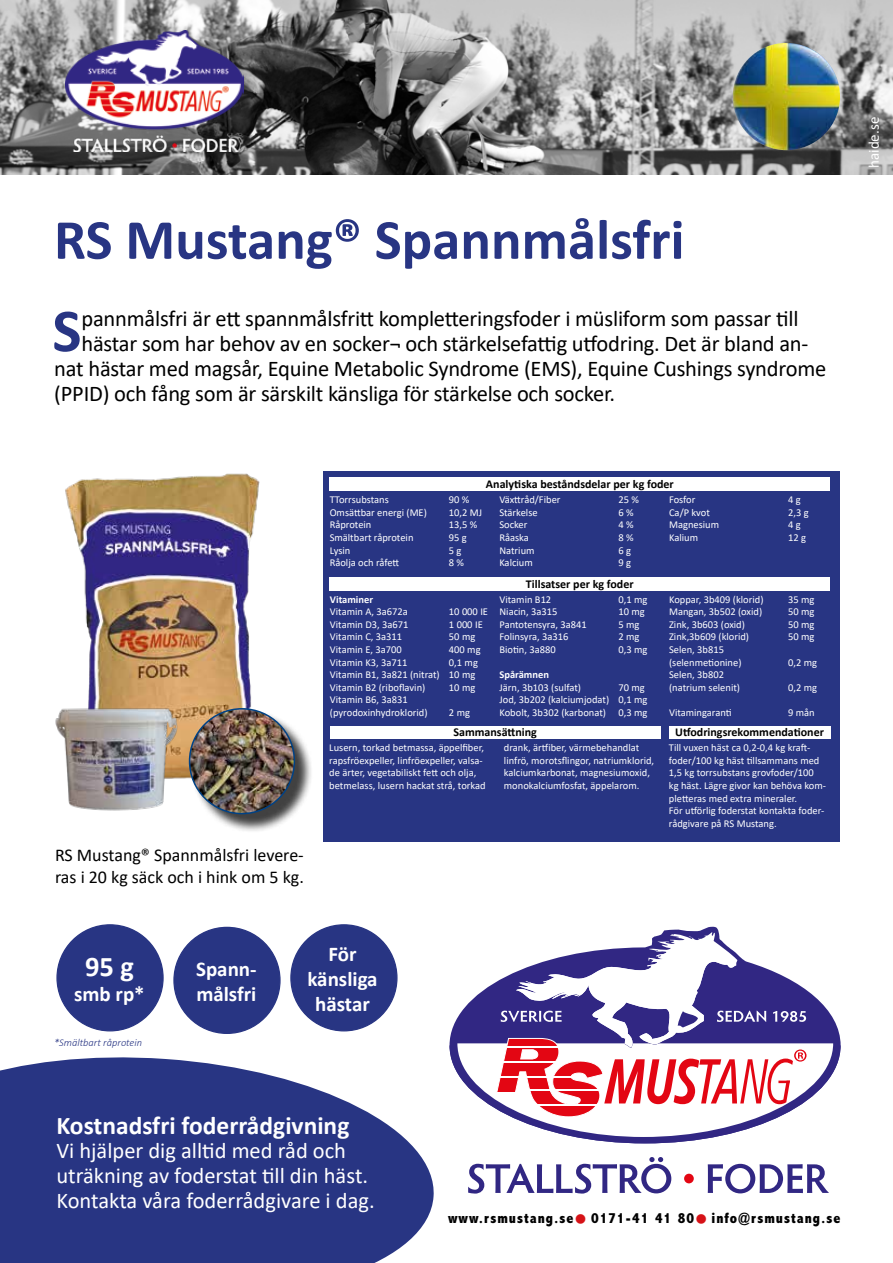
<style>
.page{position:relative;width:893px;height:1263px;background:#fff}
.page>*{position:absolute;margin:0;border:0;box-sizing:border-box;transform-origin:0 0}
.t1{font:700 61.5px "Calibri";color:#283583}
.t2{font:700 57px "Calibri";color:#283583}
.t3{font:700 28.5px "Calibri";color:#fff}
.t4{font:700 25.5px "Calibri";color:#fff}
.t5{font:22.5px "Calibri";letter-spacing:-.01em;color:#000}
.t6{font:22.5px/24.8px "Calibri";color:#fff}
.t7{font:700 21px/25.2px "Calibri";color:#fff}
.t8{font:18px/21.6px "Calibri";color:#000}
.t9{font:800 condensed 15px "Abadi MT Pro";letter-spacing:.065em;color:#000}
.t10{font:15px "Calibri";color:#fff}
.t11{font:700 12px "Calibri";color:#000}
.t12{font:10.5px/12.6px "Calibri";color:#fff}
.t13{font:italic 300 10.5px "Calibri";color:#283583}
.t14{font:700 10.5px "Calibri";color:#fff}
.s1{color:#d61217}
</style>
<div class="page">
<svg style="left:0;top:1057px;width:434px;height:206px;background:#434f93"></svg>
<svg style="left:468px;top:1157px;width:203px;height:36px"></svg>
<div style="left:684px;top:1174px;width:10px;height:9px;background:#e30613;border-radius:50%"></div>
<svg style="left:708px;top:1164px;width:121px;height:29px"></svg>
<svg style="left:449px;top:932px;width:392px;height:211px"></svg>
<img style="left:0;top:0;width:893px;height:174px">
<div style="left:323px;top:471px;width:517px;height:371px;background:#283583"></div>
<div style="left:330px;top:478px;width:500px;height:13px;background:#fff"></div>
<div style="left:330px;top:577px;width:500px;height:13px;background:#fff"></div>
<div style="left:330px;top:726px;width:330px;height:13px;background:#fff"></div>
<div style="left:669px;top:726px;width:161px;height:13px;background:#fff"></div>
<div style="left:174px;top:927px;width:106px;height:106px;background:#283583;border-radius:50%"></div>
<div style="left:291px;top:925px;width:106px;height:106px;background:#283583;border-radius:50%"></div>
<div style="left:57px;top:925px;width:106px;height:106px;background:#283583;border-radius:50%"></div>
<img style="left:733px;top:43px;width:107px;height:107px;border-radius:54px">
<img style="left:66px;top:31px;width:177px;height:121px">
<img style="left:65px;top:473px;width:195px;height:306px">
<div style="left:191px;top:710px;width:123px;height:123px;background:#000;opacity:.75"></div>
<img style="left:190px;top:709px;width:104px;height:105px;border-radius:52px">
<div style="left:189px;top:708px;width:106px;height:106px;border:2px solid #004286;border-radius:50%"></div>
<img style="left:55px;top:705px;width:123px;height:106px">
<h2 class="t2" style="left:54px;top:199px;width:632px">RS Mustang® Spannmålsfri</h2>
<h1 class="t1" style="left:52px;top:287px;width:31px">S</h1>
<h3 class="t5" style="left:81px;top:303px;width:718px">pannmålsfri är ett spannmålsfritt kompletteringsfoder i müsliform som passar till</h3>
<h3 class="t5" style="left:81px;top:328px;width:728px">hästar som har behov av en socker¬ och stärkelsefattig utfodring. Det är bland an-</h3>
<h3 class="t5" style="left:54px;top:353px;width:773px">nat hästar med magsår, Equine Metabolic Syndrome (EMS), Equine Cushings syndrome</h3>
<h3 class="t5" style="left:54px;top:377px;width:562px">(PPID) och fång som är särskilt känsliga för stärkelse och socker.</h3>
<h3 class="t10" style="left:863px;top:168px;width:52px;rotate:-90deg">haide.se</h3>
<p class="t11" style="left:486px;top:476px;width:189px">Analytiska beståndsdelar per kg foder</p>
<p class="t12" style="left:330px;top:493px;width:61px">TTorrsubstans</p>
<p class="t12" style="left:449px;top:493px;width:22px">90 %</p>
<p class="t12" style="left:330px;top:506px;width:99px">Omsättbar energi (ME)</p>
<p class="t12" style="left:449px;top:506px;width:35px">10,2 MJ</p>
<p class="t12" style="left:330px;top:518px;width:43px">Råprotein</p>
<p class="t12" style="left:449px;top:518px;width:30px">13,5 %</p>
<p class="t12" style="left:330px;top:531px;width:85px">Smältbart råprotein</p>
<p class="t12" style="left:449px;top:531px;width:19px">95 g</p>
<p class="t12" style="left:330px;top:544px;width:22px">Lysin</p>
<p class="t12" style="left:449px;top:544px;width:14px">5 g</p>
<p class="t12" style="left:330px;top:556px;width:71px">Råolja och råfett</p>
<p class="t12" style="left:449px;top:556px;width:17px">8 %</p>
<p class="t12" style="left:499px;top:493px;width:63px">Växttråd/Fiber</p>
<p class="t12" style="left:618px;top:493px;width:22px">25 %</p>
<p class="t12" style="left:499px;top:506px;width:40px">Stärkelse</p>
<p class="t12" style="left:618px;top:506px;width:17px">6 %</p>
<p class="t12" style="left:499px;top:518px;width:30px">Socker</p>
<p class="t12" style="left:618px;top:518px;width:17px">4 %</p>
<p class="t12" style="left:499px;top:531px;width:31px">Råaska</p>
<p class="t12" style="left:618px;top:531px;width:17px">8 %</p>
<p class="t12" style="left:499px;top:544px;width:37px">Natrium</p>
<p class="t12" style="left:618px;top:544px;width:14px">6 g</p>
<p class="t12" style="left:499px;top:556px;width:35px">Kalcium</p>
<p class="t12" style="left:618px;top:556px;width:14px">9 g</p>
<p class="t12" style="left:669px;top:493px;width:28px">Fosfor</p>
<p class="t12" style="left:788px;top:493px;width:14px">4 g</p>
<p class="t12" style="left:669px;top:506px;width:42px">Ca/P kvot</p>
<p class="t12" style="left:788px;top:506px;width:22px">2,3 g</p>
<p class="t12" style="left:669px;top:518px;width:52px">Magnesium</p>
<p class="t12" style="left:788px;top:518px;width:14px">4 g</p>
<p class="t12" style="left:669px;top:531px;width:31px">Kalium</p>
<p class="t12" style="left:788px;top:531px;width:19px">12 g</p>
<p class="t11" style="left:526px;top:575px;width:109px">Tillsatser per kg foder</p>
<p class="t14" style="left:330px;top:592px;width:45px">Vitaminer</p>
<p class="t12" style="left:330px;top:605px;width:79px">Vitamin A, 3a672a</p>
<p class="t12" style="left:449px;top:605px;width:41px">10 000 IE</p>
<p class="t12" style="left:330px;top:618px;width:80px">Vitamin D3, 3a671</p>
<p class="t12" style="left:449px;top:618px;width:35px">1 000 IE</p>
<p class="t12" style="left:330px;top:630px;width:74px">Vitamin C, 3a311</p>
<p class="t12" style="left:449px;top:630px;width:28px">50 mg</p>
<p class="t12" style="left:330px;top:643px;width:73px">Vitamin E, 3a700</p>
<p class="t12" style="left:449px;top:643px;width:33px">400 mg</p>
<p class="t12" style="left:330px;top:655px;width:79px">Vitamin K3, 3a711</p>
<p class="t12" style="left:330px;top:655px;width:150px;text-indent:119px">0,1 mg<br>Vitamin B1, 3a821 (nitrat) 10 mg<br>Vitamin B2 (riboflavin)</p>
<p class="t12" style="left:449px;top:681px;width:28px">10 mg</p>
<p class="t12" style="left:330px;top:693px;width:99px">Vitamin B6, 3a831 (pyrodoxinhydroklorid)</p>
<p class="t12" style="left:449px;top:706px;width:23px">2 mg</p>
<p class="t12" style="left:499px;top:592px;width:53px">Vitamin B12</p>
<p class="t12" style="left:619px;top:592px;width:30px">0,1 mg</p>
<p class="t12" style="left:499px;top:605px;width:59px">Niacin, 3a315</p>
<p class="t12" style="left:619px;top:605px;width:28px">10 mg</p>
<p class="t12" style="left:499px;top:618px;width:89px">Pantotensyra, 3a841</p>
<p class="t12" style="left:619px;top:618px;width:23px">5 mg</p>
<p class="t12" style="left:499px;top:630px;width:71px">Folinsyra, 3a316</p>
<p class="t12" style="left:619px;top:630px;width:23px">2 mg</p>
<p class="t12" style="left:499px;top:643px;width:58px">Biotin, 3a880</p>
<p class="t12" style="left:619px;top:643px;width:30px">0,3 mg</p>
<p class="t14" style="left:499px;top:667px;width:51px">Spårämnen</p>
<p class="t12" style="left:499px;top:681px;width:83px">Järn, 3b103 (sulfat)</p>
<p class="t12" style="left:499px;top:681px;width:150px;text-indent:119px">70 mg<br>Jod, 3b202 (kalciumjodat) 0,1 mg<br>Kobolt, 3b302 (karbonat) 0,3 mg</p>
<p class="t12" style="left:669px;top:592px;width:96px">Koppar, 3b409 (klorid)</p>
<p class="t12" style="left:788px;top:592px;width:28px">35 mg</p>
<p class="t12" style="left:669px;top:605px;width:95px">Mangan, 3b502 (oxid)</p>
<p class="t12" style="left:788px;top:605px;width:28px">50 mg</p>
<p class="t12" style="left:669px;top:618px;width:77px">Zink, 3b603 (oxid)</p>
<p class="t12" style="left:788px;top:618px;width:28px">50 mg</p>
<p class="t12" style="left:669px;top:630px;width:82px">Zink,3b609 (klorid)</p>
<p class="t12" style="left:788px;top:630px;width:28px">50 mg</p>
<p class="t12" style="left:669px;top:643px;width:74px">Selen, 3b815 (selenmetionine)</p>
<p class="t12" style="left:788px;top:655px;width:30px">0,2 mg</p>
<p class="t12" style="left:669px;top:668px;width:73px">Selen, 3b802 (natrium selenit)</p>
<p class="t12" style="left:788px;top:681px;width:30px">0,2 mg</p>
<p class="t12" style="left:669px;top:706px;width:64px">Vitamingaranti</p>
<p class="t12" style="left:788px;top:706px;width:28px">9 mån</p>
<h3 class="t8" style="left:55px;top:844px;width:250px">RS Mustang® Spannmålsfri levere&shy;ras i 20 kg säck och i hink om 5 kg.</h3>
<p class="t11" style="left:453px;top:724px;width:85px">Sammansättning</p>
<p class="t11" style="left:675px;top:724px;width:150px">Utfodringsrekommendationer</p>
<p class="t12" style="left:669px;top:741px;width:159px">Till vuxen häst ca 0,2-0,4 kg kraft&shy;foder/100 kg häst tillsammans med 1,5 kg torrsubstans grovfoder/100 kg häst. Lägre givor kan behöva kom&shy;pletteras med extra mineraler.<br>För utförlig foderstat kontakta foder&shy;rådgivare på RS Mustang.</p>
<p class="t12" style="left:329px;top:741px;width:158px">Lusern, torkad betmassa, äppelfiber, rapsfröexpeller, linfröexpeller, valsa&shy;de ärter, vegetabiliskt fett och olja, betmelass, lusern hackat strå, torkad</p>
<p class="t12" style="left:504px;top:741px;width:152px">drank, ärtfiber, värmebehandlat linfrö, morotsflingor, natriumklorid, kalciumkarbonat, magnesiumoxid, monokalciumfosfat, äppelarom.</p>
<h3 class="t3" style="left:85px;top:946px;width:50px">95 g</h3>
<h3 class="t7" style="left:74px;top:981px;width:72px">smb rp*</h3>
<p class="t13" style="left:54px;top:1036px;width:90px">*Smältbart råprotein</p>
<h3 class="t7" style="left:196px;top:956px;width:62px">Spann&shy;målsfri</h3>
<h3 class="t7" style="left:307px;top:941px;width:72px;text-align:center">För känsliga hästar</h3>
<h3 class="t4" style="left:56px;top:1107px;width:294px">Kostnadsfri foderrådgivning</h3>
<h3 class="t6" style="left:56px;top:1138px;width:320px">Vi hjälper dig alltid med råd och uträkning av foderstat till din häst.<br>Kontakta våra foderrådgivare i dag.</h3>
<h3 class="t9" style="left:448px;top:1210px;width:394px">www.rsmustang.se<span class="s1">●</span> 0171-41 41 80<span class="s1">●</span> info@rsmustang.se</h3>
</div>
